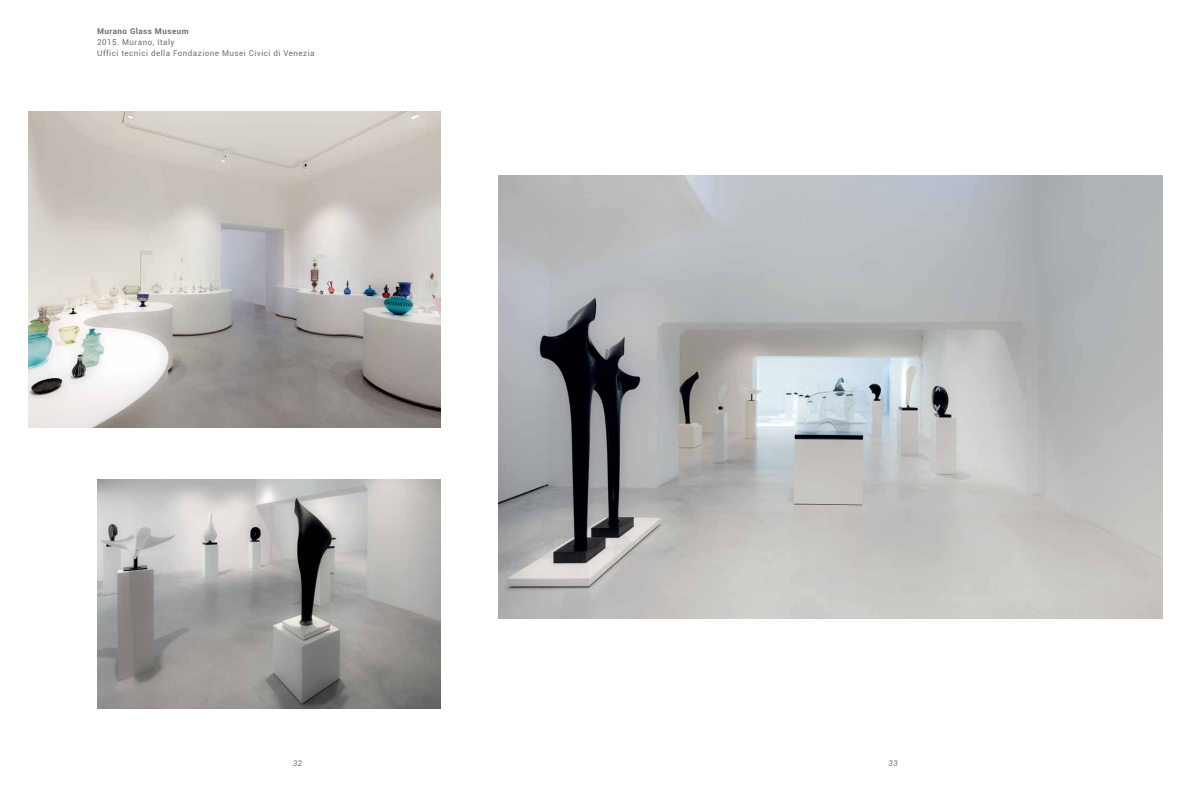
<style>
.page{position:relative;width:1191px;height:794px;background:#fff}
.page>*{position:absolute;margin:0;border:0;box-sizing:border-box;transform-origin:0 0}
.t1{font:8px/11px "Roboto";letter-spacing:.06em;color:#6d6e71}
.t2{font:700 8px "Roboto";letter-spacing:.06em;color:#6d6e71}
.t3{font:italic 8px "Roboto";color:#6d6e71}
</style>
<div class="page">
<img style="left:28px;top:112px;width:413px;height:316px">
<img style="left:97px;top:480px;width:344px;height:229px">
<img style="left:498px;top:176px;width:664px;height:442px">
<p class="t2" style="left:97px;top:26px;width:93px">Murano Glass Museum</p>
<p class="t1" style="left:97px;top:37px;width:219px">2015. Murano, Italy<br>Uffici tecnici della Fondazione Musei Civici di Venezia</p>
<p class="t3" style="left:293px;top:757px;width:11px">32</p>
<p class="t3" style="left:888px;top:757px;width:11px">33</p>
</div>
